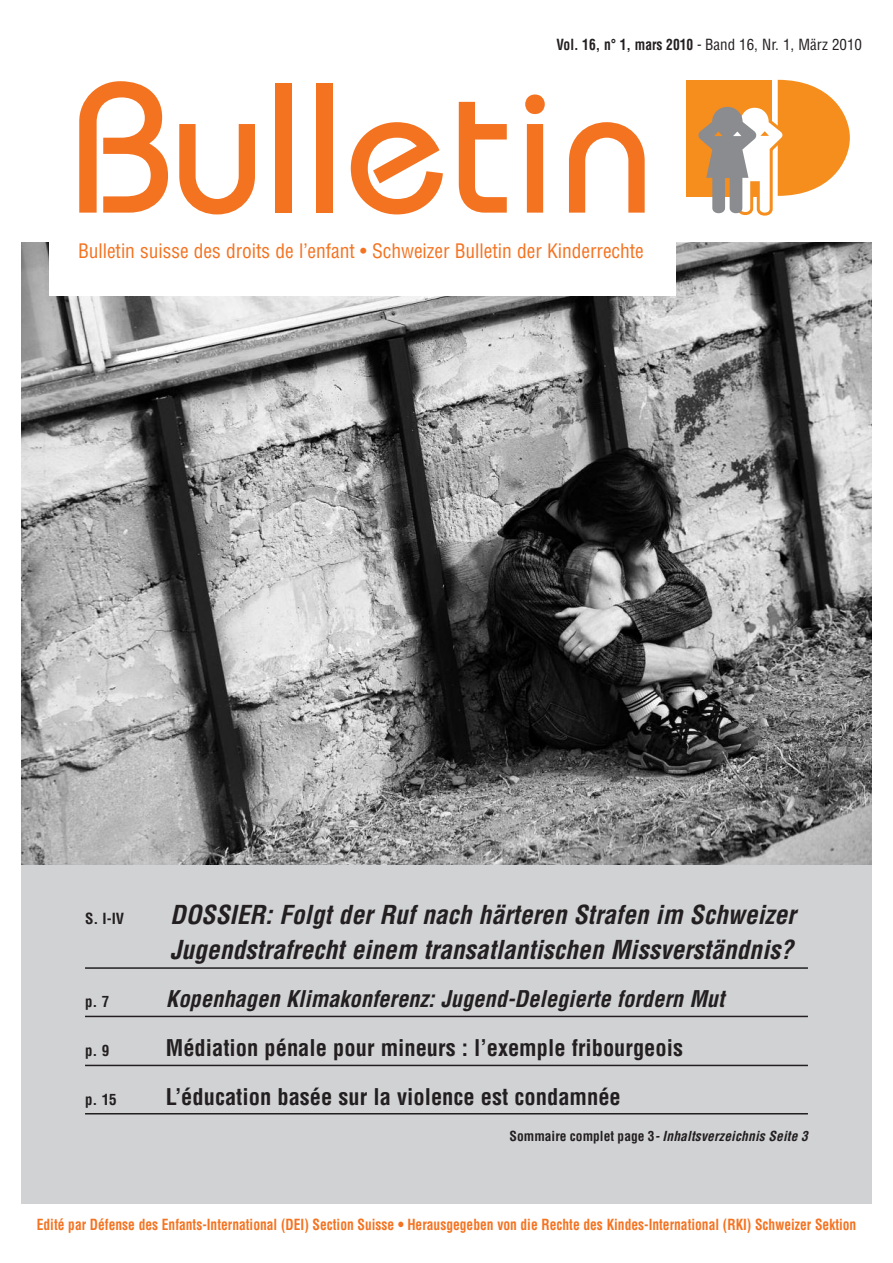
<style>
.page{position:relative;width:893px;height:1263px;background:#fff}
.page>*{position:absolute;margin:0;border:0;box-sizing:border-box;transform-origin:0 0}
.t1{font:500 184.65px "Bauhaus";color:#f47321}
.t2{font:italic 700 condensed 25.5px/34.5px "Helvetica";color:#231f20}
.t3{font:700 condensed 22.5px "Helvetica";color:#231f20}
.t4{font:italic 700 condensed 22.5px "Helvetica";color:#231f20}
.t5{font:condensed 19.5px "Helvetica";letter-spacing:-.005em;color:#f47321}
.t6{font:700 condensed 15px "Helvetica";color:#f47321;scale:.9 1}
.t7{font:condensed 15px "Helvetica";color:#231f20;scale:.9 1}
.t8{font:700 condensed 15px "Helvetica";color:#231f20}
.t9{font:italic 700 condensed 13.5px "Helvetica";letter-spacing:.01em;color:#231f20}
.s1{font-weight:700}
.s2{font-style:normal}
</style>
<div class="page">
<img style="left:21px;top:242px;width:851px;height:623px">
<div style="left:49px;top:230px;width:627px;height:66px;background:#fff"></div>
<div style="left:21px;top:865px;width:851px;height:338px;background:#d1d2d4"></div>
<hr style="left:85px;top:967px;width:723px;height:2px;background:#231f20">
<hr style="left:85px;top:1016px;width:723px;height:1px;background:#231f20">
<hr style="left:85px;top:1065px;width:723px;height:1px;background:#231f20">
<hr style="left:85px;top:1113px;width:723px;height:1px;background:#231f20">
<div style="left:686px;top:80px;width:85px;height:116px;background:#f68e1e"></div>
<svg style="left:698px;top:80px;width:152px;height:136px"></svg>
<p class="t7" style="left:556px;top:36px;width:341px"><span class="s1">Vol. 16, n° 1, mars 2010</span> - Band 16, Nr. 1, März 2010</p>
<h1 class="t1" style="left:68px;top:83px;width:586px">Bulletin</h1>
<h3 class="t5" style="left:78px;top:240px;width:567px">Bulletin suisse des droits de l’enfant • Schweizer Bulletin der Kinderrechte</h3>
<p class="t8" style="left:85px;top:910px;width:41px">S. I-IV</p>
<h2 class="t2" style="left:170px;top:898px;width:627px">DOSSIER: Folgt der Ruf nach härteren Strafen im Schweizer<br>Jugendstrafrecht einem transatlantischen Missverständnis?</h2>
<p class="t8" style="left:85px;top:993px;width:26px">p. 7</p>
<h3 class="t4" style="left:166px;top:986px;width:560px">Kopenhagen Klimakonferenz: Jugend-Delegierte fordern Mut</h3>
<p class="t8" style="left:85px;top:1042px;width:26px">p. 9</p>
<h3 class="t3" style="left:166px;top:1035px;width:519px">Médiation pénale pour mineurs : l’exemple fribourgeois</h3>
<p class="t8" style="left:85px;top:1090px;width:33px">p. 15</p>
<h3 class="t3" style="left:166px;top:1083px;width:457px">L’éducation basée sur la violence est condamnée</h3>
<p class="t9" style="left:510px;top:1128px;width:300px"><span class="s2">Sommaire complet page 3</span>- Inhaltsverzeichnis Seite 3</p>
<p class="t6" style="left:37px;top:1216px;width:912px">Edité par Défense des Enfants-International (DEI) Section Suisse • Herausgegeben von die Rechte des Kindes-International (RKI) Schweizer Sektion</p>
</div>
